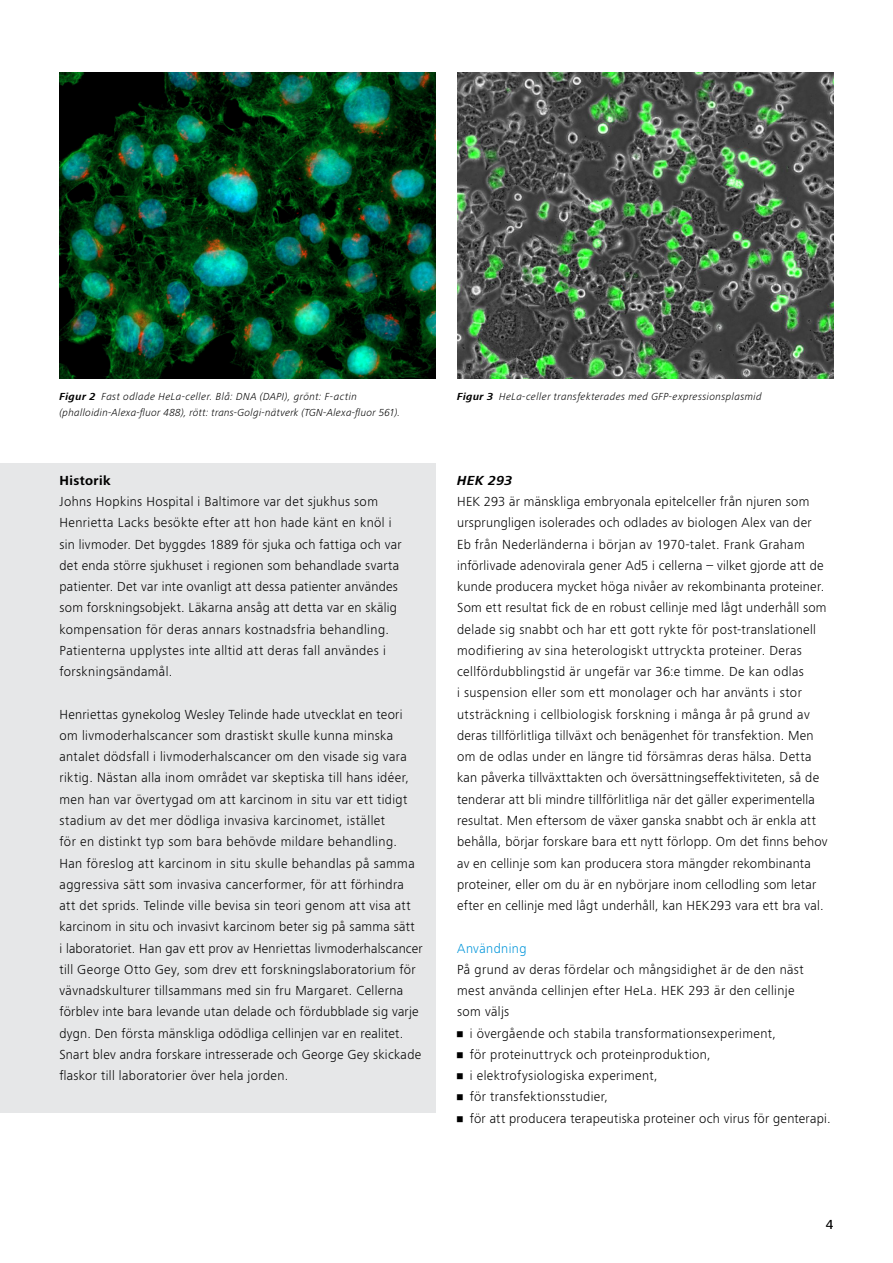
<style>
.page{position:relative;width:893px;height:1263px;background:#fff}
.page>*{position:absolute;margin:0;border:0;box-sizing:border-box;transform-origin:0 0}
.Copy_Light{font:300 13.5px/21.3px "ZEISS Frutiger Next W1 G";letter-spacing:.025em;color:#000}
.Copy_Light-2{font:300 13.5px "ZEISS Frutiger Next W1 G";letter-spacing:.025em;color:#0095da}
.Copy_Headline_bold{font:700 13.5px "ZEISS Frutiger Next W1 G";letter-spacing:.03em;color:#000}
.Copy_Subheadline_bol{font:italic 700 13.5px "ZEISS Frutiger Next W1 G";letter-spacing:.025em;color:#000}
.t1{font:500 13.5px "ZEISS Frutiger Next W1 G";color:#000}
.Caption_Light_Italic{font:italic 300 10.5px/16.5px "ZEISS Frutiger Next W1 G";letter-spacing:.035em;color:#000}
.s1{font-weight:700}
</style>
<div class="page">
<img style="left:60px;top:72px;width:376px;height:306px">
<img style="left:457px;top:72px;width:376px;height:306px">
<div style="left:0;top:463px;width:436px;height:650px;background:#e6e7e8"></div>
<p class="Caption_Light_Italic" style="left:60px;top:388px;width:342px"><span class="s1">Figur 2</span> Fast odlade HeLa-celler. Blå: DNA (DAPI), grönt: F-actin (phalloidin-Alexa-fluor 488), rött: trans-Golgi-nätverk (TGN-Alexa-fluor 561).</p>
<p class="Caption_Light_Italic" style="left:457px;top:388px;width:306px"><span class="s1">Figur 3</span> HeLa-celler transfekterades med GFP-expressionsplasmid</p>
<p class="Copy_Headline_bold" style="left:60px;top:471px;width:53px">Historik</p>
<p class="Copy_Light" style="left:60px;top:490px;width:344px">Johns Hopkins Hospital i Baltimore var det sjukhus som Henrietta Lacks besökte efter att hon hade känt en knöl i sin livmoder. Det byggdes 1889 för sjuka och fattiga och var det enda större sjukhuset i regionen som behandlade svarta patienter. Det var inte ovanligt att dessa patienter användes som forskningsobjekt. Läkarna ansåg att detta var en skälig kompensation för deras annars kostnadsfria behandling.<br>Patienterna upplystes inte alltid att deras fall användes i forskningsändamål.</p>
<p class="Copy_Light" style="left:60px;top:703px;width:365px">Henriettas gynekolog Wesley Telinde hade utvecklat en teori om livmoderhalscancer som drastiskt skulle kunna minska antalet dödsfall i livmoderhalscancer om den visade sig vara riktig. Nästan alla inom området var skeptiska till hans idéer, men han var övertygad om att karcinom in situ var ett tidigt stadium av det mer dödliga invasiva karcinomet, istället<br>för en distinkt typ som bara behövde mildare behandling.<br>Han föreslog att karcinom in situ skulle behandlas på samma aggressiva sätt som invasiva cancerformer, för att förhindra att det sprids. Telinde ville bevisa sin teori genom att visa att karcinom in situ och invasivt karcinom beter sig på samma sätt<br>i laboratoriet. Han gav ett prov av Henriettas livmoderhalscancer till George Otto Gey, som drev ett forskningslaboratorium för vävnadskulturer tillsammans med sin fru Margaret. Cellerna förblev inte bara levande utan delade och fördubblade sig varje dygn. Den första mänskliga odödliga cellinjen var en realitet.<br>Snart blev andra forskare intresserade och George Gey skickade flaskor till laboratorier över hela jorden.</p>
<p class="Copy_Subheadline_bol" style="left:457px;top:471px;width:57px">HEK 293</p>
<p class="Copy_Light" style="left:457px;top:490px;width:372px">HEK 293 är mänskliga embryonala epitelceller från njuren som ursprungligen isolerades och odlades av biologen Alex van der Eb från Nederländerna i början av 1970-talet. Frank Graham införlivade adenovirala gener Ad5 i cellerna – vilket gjorde att de kunde producera mycket höga nivåer av rekombinanta proteiner.<br>Som ett resultat fick de en robust cellinje med lågt underhåll som delade sig snabbt och har ett gott rykte för post-translationell modifiering av sina heterologiskt uttryckta proteiner. Deras cellfördubblingstid är ungefär var 36:e timme. De kan odlas<br>i suspension eller som ett monolager och har använts i stor utsträckning i cellbiologisk forskning i många år på grund av deras tillförlitliga tillväxt och benägenhet för transfektion. Men om de odlas under en längre tid försämras deras hälsa. Detta kan påverka tillväxttakten och översättningseffektiviteten, så de tenderar att bli mindre tillförlitliga när det gäller experimentella resultat. Men eftersom de växer ganska snabbt och är enkla att behålla, börjar forskare bara ett nytt förlopp. Om det finns behov av en cellinje som kan producera stora mängder rekombinanta proteiner, eller om du är en nybörjare inom cellodling som letar efter en cellinje med lågt underhåll, kan HEK293 vara ett bra val.</p>
<p class="Copy_Light-2" style="left:457px;top:939px;width:71px">Användning</p>
<p class="Copy_Light" style="left:457px;top:958px;width:348px">På grund av deras fördelar och mångsidighet är de den näst mest använda cellinjen efter HeLa. HEK 293 är den cellinje som väljs</p>
<p class="Copy_Light" style="left:457px;top:1022px;width:320px">• i övergående och stabila transformationsexperiment,</p>
<p class="Copy_Light" style="left:457px;top:1043px;width:255px">• för proteinuttryck och proteinproduktion,</p>
<p class="Copy_Light" style="left:457px;top:1064px;width:202px">• i elektrofysiologiska experiment,</p>
<p class="Copy_Light" style="left:457px;top:1085px;width:153px">• för transfektionsstudier,</p>
<p class="Copy_Light" style="left:457px;top:1107px;width:375px">• för att producera terapeutiska proteiner och virus för genterapi.</p>
<p class="t1" style="left:826px;top:1215px;width:9px">4</p>
</div>
